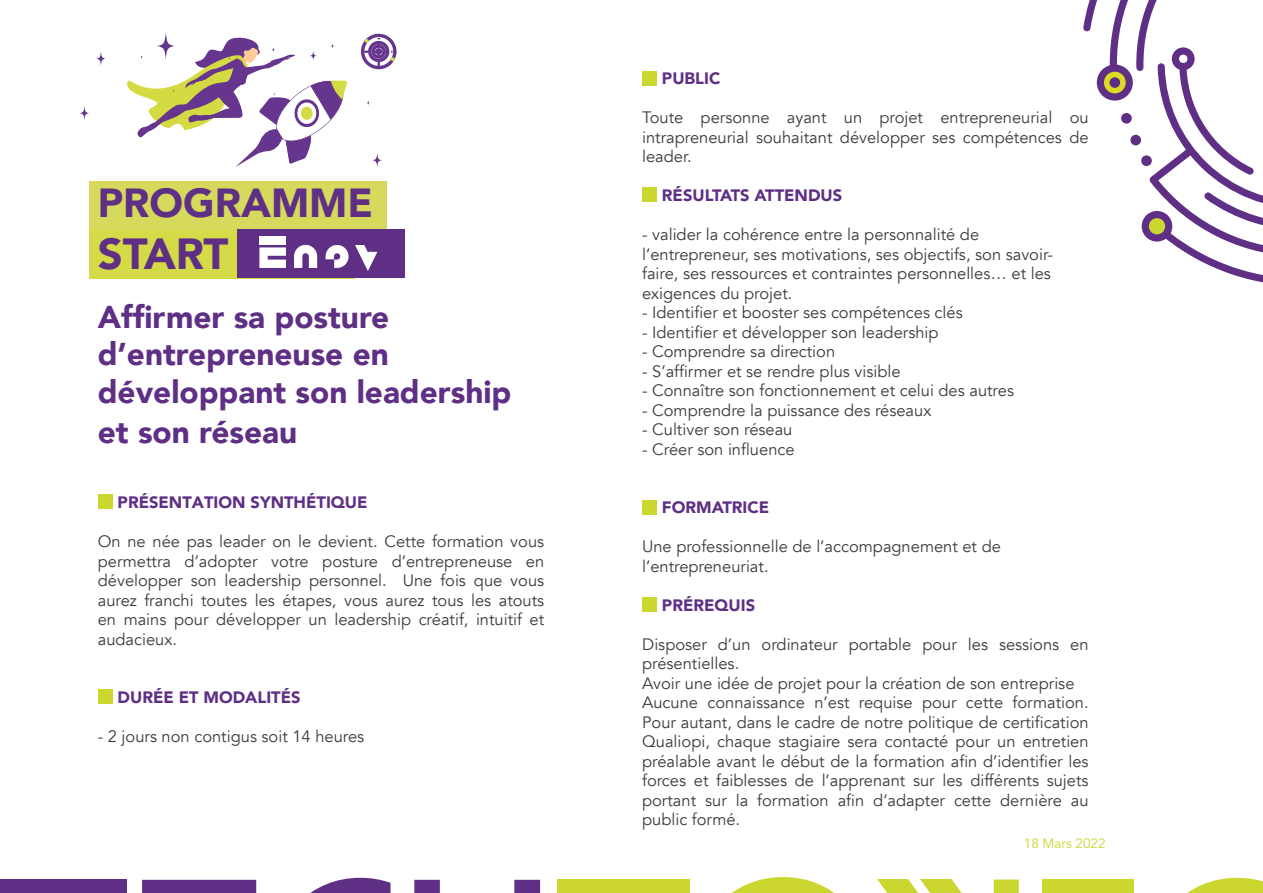
<style>
.page{position:relative;width:1263px;height:893px;background:#fff}
.page>*{position:absolute;margin:0;border:0;box-sizing:border-box;transform-origin:0 0}
.t1{font:900 43.5px "Avenir";letter-spacing:-.01em;color:#5e2f85}
.t2{font:900 40.5px "Avenir";color:#5e2f85}
.t3{font:900 31.5px/38.4px "Avenir";color:#5e2f85}
.t4{font:16.5px/19.5px "Avenir";color:#3c3c3b}
.t5{font:900 16.5px "Avenir";color:#5e2f85}
.t6{font:13.5px "Avenir";color:#ccd631}
</style>
<div class="page">
<div style="left:237px;top:229px;width:168px;height:48px;background:#5e2f85"></div>
<svg style="left:732px;top:877px;width:102px;height:16px"></svg>
<div style="left:0;top:880px;width:127px;height:13px;background:#5e2f85"></div>
<svg style="left:142px;top:880px;width:114px;height:13px"></svg>
<svg style="left:310px;top:878px;width:80px;height:15px"></svg>
<svg style="left:414px;top:880px;width:126px;height:13px"></svg>
<div style="left:557px;top:880px;width:132px;height:13px;background:#ccd631"></div>
<svg style="left:877px;top:879px;width:142px;height:14px"></svg>
<div style="left:1042px;top:880px;width:91px;height:13px;background:#ccd631"></div>
<svg style="left:1187px;top:878px;width:76px;height:15px"></svg>
<div style="left:642px;top:71px;width:15px;height:14px;background:#ccd631"></div>
<div style="left:642px;top:187px;width:15px;height:14px;background:#ccd631"></div>
<div style="left:642px;top:500px;width:15px;height:14px;background:#ccd631"></div>
<div style="left:642px;top:598px;width:15px;height:14px;background:#ccd631"></div>
<svg style="left:1083px;top:0;width:180px;height:283px"></svg>
<svg style="left:80px;top:33px;width:316px;height:246px"></svg>
<div style="left:98px;top:495px;width:15px;height:14px;background:#ccd631"></div>
<div style="left:98px;top:690px;width:15px;height:14px;background:#ccd631"></div>
<h2 class="t2" style="left:98px;top:168px;width:277px">PROGRAMME</h2>
<h1 class="t1" style="left:98px;top:217px;width:132px">START</h1>
<h3 class="t3" style="left:98px;top:297px;width:415px">Affirmer sa posture d’entrepreneuse en développant son leadership et son réseau</h3>
<p class="t5" style="left:118px;top:488px;width:251px">PRÉSENTATION SYNTHÉTIQUE</p>
<p class="t4" style="left:98px;top:532px;width:448px;text-align:justify">On ne née pas leader on le devient. Cette formation vous permettra d’adopter votre posture d’entrepreneuse en développer son leadership personnel. Une fois que vous aurez franchi toutes les étapes, vous aurez tous les atouts en mains pour développer un leadership créatif, intuitif et audacieux.</p>
<p class="t5" style="left:118px;top:683px;width:185px">DURÉE ET MODALITÉS</p>
<p class="t4" style="left:98px;top:727px;width:268px">- 2 jours non contigus soit 14 heures</p>
<p class="t5" style="left:662px;top:64px;width:60px">PUBLIC</p>
<p class="t4" style="left:642px;top:108px;width:448px;text-align:justify">Toute personne ayant un projet entrepreneurial ou intrapreneurial souhaitant développer ses compétences de leader.</p>
<p class="t5" style="left:662px;top:181px;width:182px">RÉSULTATS ATTENDUS</p>
<p class="t4" style="left:642px;top:225px;width:412px">- valider la cohérence entre la personnalité de l’entrepreneur, ses motivations, ses objectifs, son savoir&shy;faire, ses ressources et contraintes personnelles… et les exigences du projet.</p>
<p class="t4" style="left:642px;top:303px;width:322px">- Identifier et booster ses compétences clés</p>
<p class="t4" style="left:642px;top:323px;width:298px">- Identifier et développer son leadership</p>
<p class="t4" style="left:642px;top:342px;width:195px">- Comprendre sa direction</p>
<p class="t4" style="left:642px;top:362px;width:260px">- S’affirmer et se rendre plus visible</p>
<p class="t4" style="left:642px;top:381px;width:373px">- Connaître son fonctionnement et celui des autres</p>
<p class="t4" style="left:642px;top:401px;width:291px">- Comprendre la puissance des réseaux</p>
<p class="t4" style="left:642px;top:420px;width:152px">- Cultiver son réseau</p>
<p class="t4" style="left:642px;top:440px;width:154px">- Créer son influence</p>
<p class="t5" style="left:662px;top:493px;width:109px">FORMATRICE</p>
<p class="t4" style="left:642px;top:537px;width:360px">Une professionnelle de l’accompagnement et de l’entrepreneuriat.</p>
<p class="t5" style="left:662px;top:591px;width:95px">PRÉREQUIS</p>
<p class="t4" style="left:642px;top:635px;width:448px">Disposer d’un ordinateur portable pour les sessions en présentielles.<br>Avoir une idée de projet pour la création de son entreprise Aucune connaissance n’est requise pour cette formation.<br>Pour autant, dans le cadre de notre politique de certification Qualiopi, chaque stagiaire sera contacté pour un entretien préalable avant le début de la formation afin d’identifier les forces et faiblesses de l’apprenant sur les différents sujets portant sur la formation afin d’adapter cette dernière au public formé.</p>
<p class="t6" style="left:1024px;top:835px;width:83px">18 Mars 2022</p>
</div>
